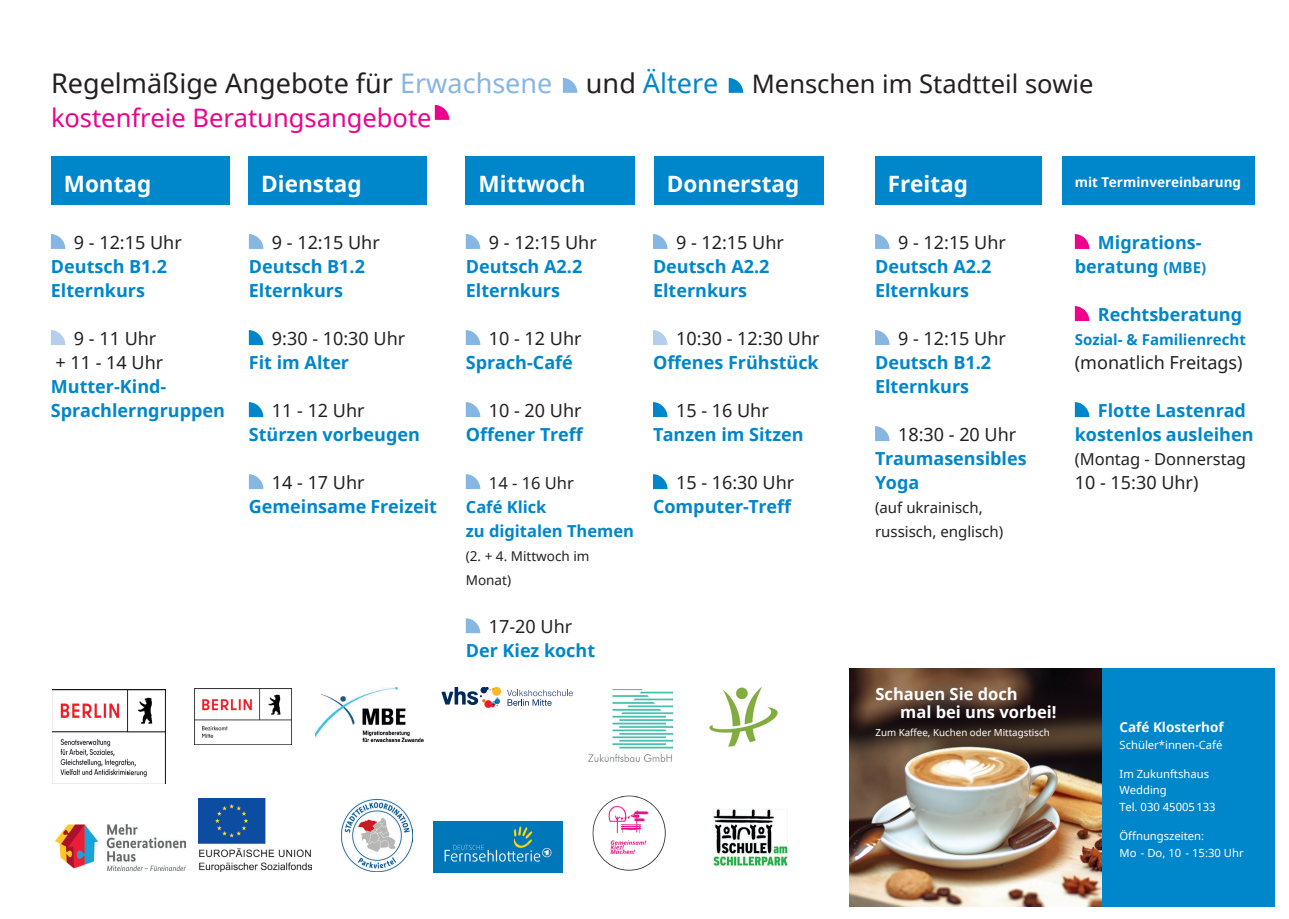
<style>
.page{position:relative;width:1289px;height:919px;background:#fff}
.page>*{position:absolute;margin:0;border:0;box-sizing:border-box;transform-origin:0 0}
.t1{font:27px "Noto Sans";color:#231f20}
.t2{font:25.5px "Noto Sans";color:#ed028c}
.t3{font:700 22.5px "Noto Sans";color:#fff}
.t4{font:700 18px/24px "Noto Sans";color:#0086cb}
.t5{font:18px/24px "Noto Sans";color:#231f20}
.t6{font:700 16.5px/18px "Noto Sans";color:#fff}
.t7{font:16.5px "Noto Sans";color:#231f20}
.t8{font:700 16.5px/24px "Noto Sans";color:#0086cb}
.t9{font:15px/24px "Noto Sans";color:#231f20}
.t10{font:700 15px "Noto Sans";color:#0086cb}
.t11{font:700 13.5px "Noto Sans";color:#fff}
.t12{font:13.5px/24px "Noto Sans";color:#231f20}
.t13{font:11.25px/16.5px "Noto Sans";color:#fff}
.t14{font:9.75px "Noto Sans";color:#fff}
.s1{color:#87b5e1}
.s2{color:#0086cb}
.s3{font-size:25.5px}
.s4{font-size:15px}
</style>
<div class="page">
<div style="left:51px;top:157px;width:179px;height:48px;background:#0086cb"></div>
<div style="left:248px;top:157px;width:179px;height:48px;background:#0086cb"></div>
<div style="left:875px;top:157px;width:167px;height:48px;background:#0086cb"></div>
<div style="left:654px;top:157px;width:169px;height:48px;background:#0086cb"></div>
<div style="left:466px;top:157px;width:169px;height:48px;background:#0086cb"></div>
<svg style="left:441px;top:687px;width:60px;height:20px"></svg>
<svg style="left:507px;top:689px;width:66px;height:16px"></svg>
<img style="left:712px;top:809px;width:76px;height:57px">
<img style="left:588px;top:689px;width:84px;height:72px">
<div style="left:1062px;top:157px;width:192px;height:48px;background:#0086cb"></div>
<img style="left:341px;top:799px;width:72px;height:72px">
<img style="left:316px;top:687px;width:107px;height:54px">
<img style="left:709px;top:687px;width:69px;height:59px">
<img style="left:55px;top:824px;width:130px;height:46px">
<img style="left:198px;top:798px;width:113px;height:73px">
<img style="left:434px;top:821px;width:128px;height:51px">
<img style="left:592px;top:795px;width:74px;height:76px">
<img style="left:52px;top:689px;width:113px;height:94px">
<img style="left:195px;top:688px;width:96px;height:50px">
<svg style="left:51px;top:234px;width:14px;height:15px"></svg>
<svg style="left:51px;top:330px;width:14px;height:15px"></svg>
<svg style="left:466px;top:234px;width:14px;height:15px"></svg>
<svg style="left:466px;top:330px;width:14px;height:15px"></svg>
<svg style="left:466px;top:402px;width:14px;height:15px"></svg>
<svg style="left:466px;top:474px;width:14px;height:15px"></svg>
<svg style="left:466px;top:618px;width:14px;height:15px"></svg>
<svg style="left:249px;top:234px;width:14px;height:15px"></svg>
<svg style="left:249px;top:330px;width:14px;height:15px"></svg>
<svg style="left:249px;top:402px;width:14px;height:15px"></svg>
<svg style="left:249px;top:474px;width:14px;height:15px"></svg>
<svg style="left:653px;top:234px;width:14px;height:15px"></svg>
<svg style="left:653px;top:330px;width:14px;height:15px"></svg>
<svg style="left:653px;top:402px;width:14px;height:15px"></svg>
<svg style="left:653px;top:474px;width:14px;height:15px"></svg>
<svg style="left:875px;top:234px;width:14px;height:15px"></svg>
<svg style="left:875px;top:330px;width:14px;height:15px"></svg>
<svg style="left:875px;top:426px;width:14px;height:15px"></svg>
<img style="left:849px;top:668px;width:253px;height:238px">
<div style="left:1102px;top:668px;width:172px;height:238px;background:#0086cb"></div>
<svg style="left:563px;top:78px;width:14px;height:15px"></svg>
<svg style="left:728px;top:78px;width:15px;height:15px"></svg>
<svg style="left:435px;top:105px;width:14px;height:15px"></svg>
<svg style="left:1074px;top:234px;width:15px;height:15px"></svg>
<svg style="left:1074px;top:306px;width:15px;height:15px"></svg>
<svg style="left:1074px;top:402px;width:15px;height:15px"></svg>
<h1 class="t1" style="left:51px;top:64px;width:1043px">Regelmäßige Angebote für <span class="s1">Erwachsene</span> und <span class="s2">Ältere</span> <span class="s3">Menschen im Stadtteil sowie</span></h1>
<h2 class="t2" style="left:51px;top:101px;width:382px">kostenfreie Beratungsangebote</h2>
<p class="t3" style="left:64px;top:167px;width:89px">Montag</p>
<p class="t3" style="left:261px;top:167px;width:102px">Dienstag</p>
<p class="t3" style="left:478px;top:167px;width:109px">Mittwoch</p>
<p class="t3" style="left:666px;top:167px;width:134px">Donnerstag</p>
<p class="t3" style="left:887px;top:167px;width:82px">Freitag</p>
<p class="t11" style="left:1074px;top:172px;width:168px">mit Terminvereinbarung</p>
<p class="t5" style="left:74px;top:230px;width:109px">9 - 12:15 Uhr</p>
<p class="t4" style="left:51px;top:254px;width:118px">Deutsch B1.2<br>Elternkurs</p>
<p class="t5" style="left:56px;top:326px;width:109px;text-indent:18px">9 - 11 Uhr + 11 - 14 Uhr</p>
<p class="t4" style="left:51px;top:374px;width:176px">Mutter-Kind-<br>Sprachlerngruppen</p>
<p class="t5" style="left:272px;top:230px;width:109px">9 - 12:15 Uhr</p>
<p class="t4" style="left:249px;top:254px;width:118px">Deutsch B1.2<br>Elternkurs</p>
<p class="t5" style="left:272px;top:326px;width:135px">9:30 - 10:30 Uhr</p>
<p class="t4" style="left:249px;top:350px;width:102px">Fit im Alter</p>
<p class="t5" style="left:272px;top:398px;width:94px">11 - 12 Uhr</p>
<p class="t4" style="left:249px;top:422px;width:172px">Stürzen vorbeugen</p>
<p class="t5" style="left:272px;top:470px;width:94px">14 - 17 Uhr</p>
<p class="t4" style="left:249px;top:494px;width:190px">Gemeinsame Freizeit</p>
<p class="t5" style="left:489px;top:230px;width:109px">9 - 12:15 Uhr</p>
<p class="t4" style="left:466px;top:254px;width:118px">Deutsch A2.2<br>Elternkurs</p>
<p class="t5" style="left:489px;top:326px;width:94px">10 - 12 Uhr</p>
<p class="t4" style="left:466px;top:350px;width:108px">Sprach-Café</p>
<p class="t5" style="left:489px;top:398px;width:94px">10 - 20 Uhr</p>
<p class="t4" style="left:466px;top:422px;width:118px">Offener Treff</p>
<p class="t7" style="left:489px;top:471px;width:86px">14 - 16 Uhr</p>
<p class="t8" style="left:466px;top:494px;width:170px">Café Klick<br>zu digitalen Themen</p>
<p class="t12" style="left:466px;top:544px;width:125px">(2. + 4. Mittwoch im<br>Monat)</p>
<p class="t5" style="left:489px;top:614px;width:85px">17-20 Uhr</p>
<p class="t4" style="left:466px;top:638px;width:131px">Der Kiez kocht</p>
<p class="t5" style="left:676px;top:230px;width:109px">9 - 12:15 Uhr</p>
<p class="t4" style="left:653px;top:254px;width:118px">Deutsch A2.2<br>Elternkurs</p>
<p class="t5" style="left:676px;top:326px;width:145px">10:30 - 12:30 Uhr</p>
<p class="t4" style="left:653px;top:350px;width:167px">Offenes Frühstück</p>
<p class="t5" style="left:676px;top:398px;width:94px">15 - 16 Uhr</p>
<p class="t4" style="left:653px;top:422px;width:152px">Tanzen im Sitzen</p>
<p class="t5" style="left:676px;top:470px;width:120px">15 - 16:30 Uhr</p>
<p class="t4" style="left:653px;top:494px;width:140px">Computer-Treff</p>
<p class="t5" style="left:898px;top:230px;width:109px">9 - 12:15 Uhr</p>
<p class="t4" style="left:875px;top:254px;width:118px">Deutsch A2.2<br>Elternkurs</p>
<p class="t5" style="left:898px;top:326px;width:109px">9 - 12:15 Uhr</p>
<p class="t4" style="left:875px;top:350px;width:118px">Deutsch B1.2<br>Elternkurs</p>
<p class="t5" style="left:898px;top:422px;width:120px">18:30 - 20 Uhr</p>
<p class="t4" style="left:875px;top:446px;width:153px">Traumasensibles<br>Yoga</p>
<p class="t9" style="left:875px;top:495px;width:130px">(auf ukrainisch, russisch, englisch)</p>
<p class="t4" style="left:1074px;top:230px;width:133px;text-align:right">Migrations&shy;beratung <span class="s4">(MBE)</span></p>
<p class="t4" style="left:1097px;top:302px;width:146px">Rechtsberatung</p>
<p class="t10" style="left:1074px;top:329px;width:172px">Sozial- &amp; Familienrecht</p>
<p class="t5" style="left:1074px;top:350px;width:169px">(monatlich Freitags)</p>
<p class="t4" style="left:1074px;top:398px;width:180px;text-indent:23px">Flotte Lastenrad kostenlos ausleihen</p>
<p class="t7" style="left:1074px;top:447px;width:173px">(Montag - Donnerstag</p>
<p class="t5" style="left:1074px;top:470px;width:125px">10 - 15:30 Uhr)</p>
<p class="t6" style="left:900px;top:684px;width:158px;text-indent:-25px">Schauen Sie doch<br>mal bei uns vorbei!</p>
<p class="t14" style="left:875px;top:726px;width:176px">Zum Kaffee, Kuchen oder Mittagstisch</p>
<p class="t11" style="left:1119px;top:717px;width:106px">Café Klosterhof</p>
<p class="t13" style="left:1119px;top:736px;width:104px">Schüler*innen-Café</p>
<p class="t13" style="left:1119px;top:765px;width:98px">Im Zukunftshaus<br>Wedding<br>Tel. 030 45005 133</p>
<p class="t13" style="left:1119px;top:827px;width:126px">Öffnungszeiten:<br>Mo - Do, 10 - 15:30 Uhr</p>
</div>
